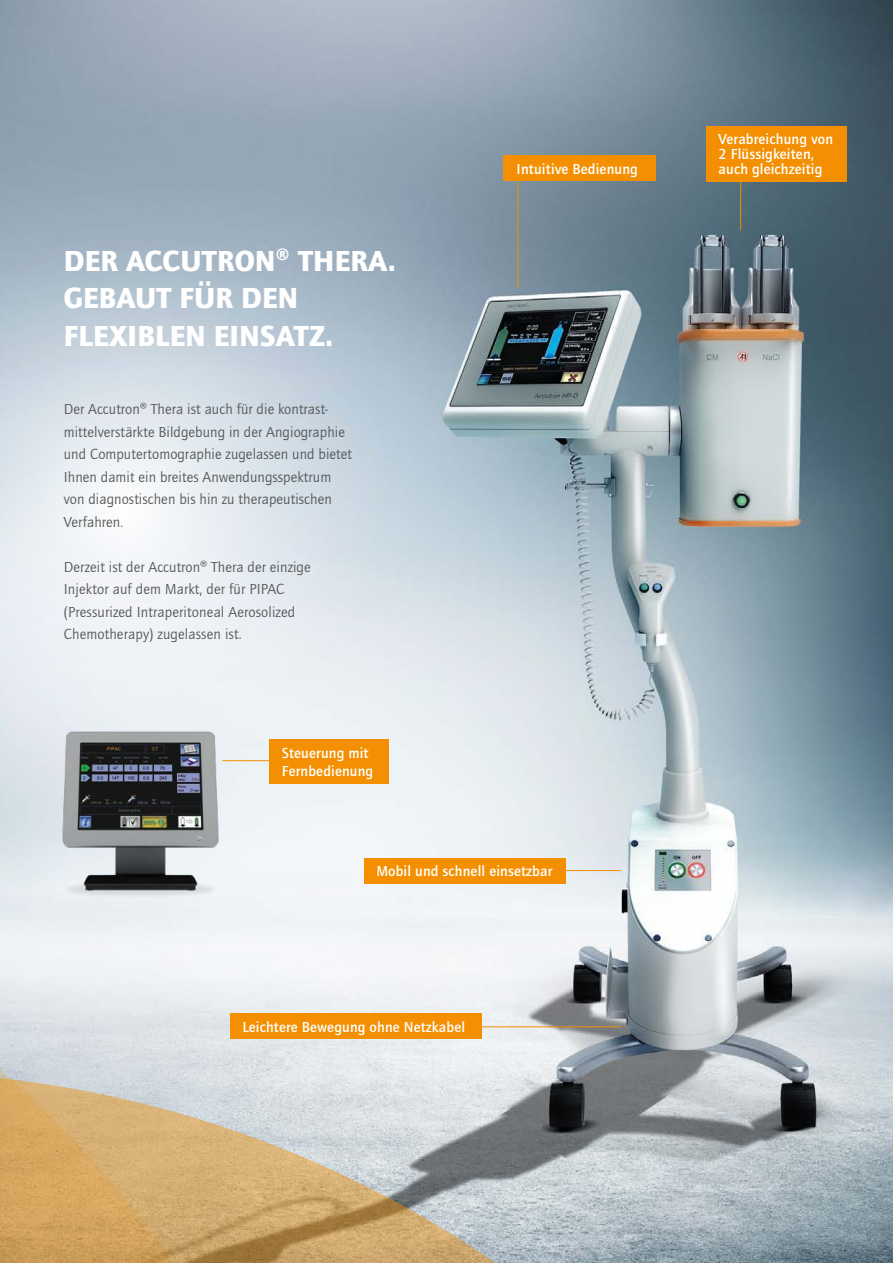
<style>
.page{position:relative;width:893px;height:1263px;background:#fff}
.page>*{position:absolute;margin:0;border:0;box-sizing:border-box;transform-origin:0 0}
.t1{font:900 30px/37.5px "Quay Sans ITC Pro";letter-spacing:.01em;color:#fff}
.t2{font:15px/22.5px "Quay Sans ITC Pro";letter-spacing:.005em;color:#565656}
.t3{font:500 15px/15px "Quay Sans ITC Pro";letter-spacing:.01em;color:#fff}
</style>
<div class="page">
<img style="left:0;top:0;width:893px;height:1071px">
<svg style="left:0;top:223px;width:493px;height:575px;background:#cfd9e1"></svg>
<svg style="left:0;top:798px;width:367px;height:273px;fill:#edf2f5"></svg>
<svg style="left:0;top:1071px;width:893px;height:192px;background:#b9b19f"></svg>
<img style="left:51px;top:722px;width:179px;height:177px">
<hr style="left:477px;top:1026px;width:144px;height:1px;background:#f38f00">
<div style="left:230px;top:1014px;width:252px;height:25px;background:#f38f00"></div>
<hr style="left:222px;top:760px;width:47px;height:1px;background:#f38f00">
<div style="left:269px;top:739px;width:119px;height:44px;background:#f38f00"></div>
<div style="left:364px;top:858px;width:202px;height:25px;background:#f38f00"></div>
<hr style="left:566px;top:870px;width:55px;height:1px;background:#f38f00">
<div style="left:504px;top:156px;width:152px;height:25px;background:#f38f00"></div>
<hr style="left:517px;top:181px;width:1px;height:107px;background:#f38f00">
<div style="left:706px;top:126px;width:140px;height:55px;background:#f38f00"></div>
<hr style="left:740px;top:181px;width:1px;height:49px;background:#f38f00">
<h1 class="t1" style="left:64px;top:241px;width:333px">DER ACCUTRON® THERA.<br>GEBAUT FÜR DEN<br>FLEXIBLEN EINSATZ.</h1>
<p class="t2" style="left:64px;top:398px;width:290px">Der Accutron® Thera ist auch für die kontrast&shy;mittelverstärkte Bildgebung in der Angiographie und Computertomographie zugelassen und bietet Ihnen damit ein breites Anwendungsspektrum von diagnostischen bis hin zu therapeutischen Verfahren.</p>
<p class="t2" style="left:64px;top:555px;width:248px">Derzeit ist der Accutron® Thera der einzige Injektor auf dem Markt, der für PIPAC (Pressurized Intraperitoneal Aerosolized Chemotherapy) zugelassen ist.</p>
<p class="t3" style="left:282px;top:743px;width:93px;line-height:18px">Steuerung mit<br>Fernbedienung</p>
<p class="t3" style="left:517px;top:161px;width:123px">Intuitive Bedienung</p>
<p class="t3" style="left:376px;top:863px;width:177px">Mobil und schnell einsetzbar</p>
<p class="t3" style="left:242px;top:1019px;width:224px">Leichtere Bewegung ohne Netzkabel</p>
<p class="t3" style="left:719px;top:131px;width:116px">Verabreichung von<br>2 Flüssigkeiten, auch gleichzeitig</p>
</div>
